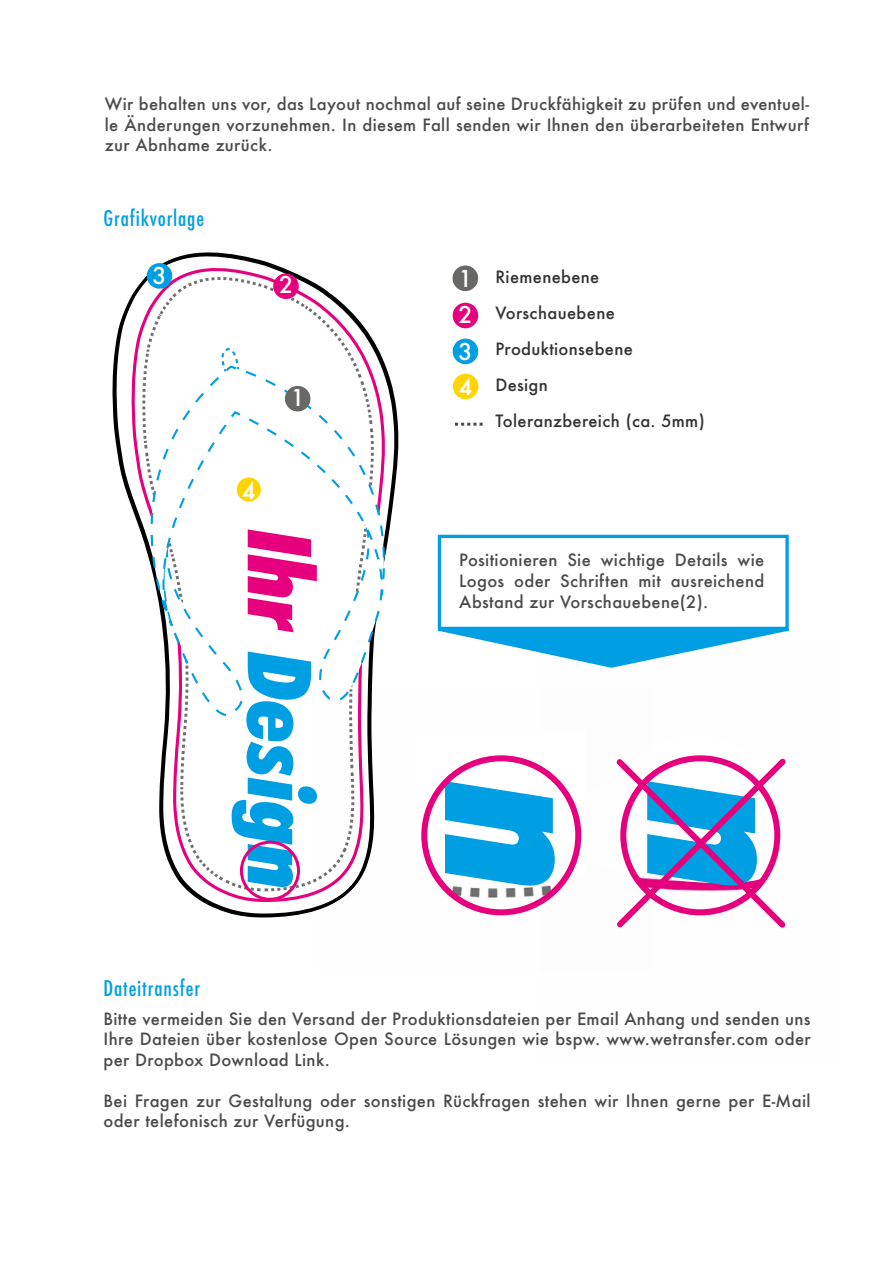
<style>
.page{position:relative;width:893px;height:1263px;background:#fff}
.page>*{position:absolute;margin:0;border:0;box-sizing:border-box;transform-origin:0 0}
.t1{font:500 22.5px "Futura";color:#fff}
.t2{font:500 condensed 21px "Futura";letter-spacing:.04em;color:#009fe3}
.t3{font:500 16.5px/20.5px "Futura";letter-spacing:.02em;color:#4a4a49;text-align:justify}
.t4{font:500 16.5px/36px "Futura";letter-spacing:.02em;color:#323231}
.s1{font-size:22.5px;color:#fff}
</style>
<div class="page">
<svg style="left:113px;top:252px;width:157px;height:115px"></svg>
<svg style="left:129px;top:263px;width:184px;height:655px"></svg>
<div style="left:147px;top:264px;width:25px;height:24px;background:#009fe3;border-radius:50%"></div>
<div style="left:147px;top:263px;width:25px;height:26px;border:2px solid #009fe3;border-radius:50%"></div>
<div style="left:453px;top:339px;width:24px;height:24px;background:#009fe3;border-radius:50%"></div>
<div style="left:453px;top:339px;width:25px;height:25px;border:2px solid #009fe3;border-radius:50%"></div>
<div style="left:453px;top:303px;width:24px;height:25px;background:#e6007d;border-radius:50%"></div>
<div style="left:453px;top:303px;width:25px;height:25px;border:2px solid #e6007d;border-radius:50%"></div>
<div style="left:454px;top:374px;width:24px;height:24px;background:#ffd400;border-radius:50%"></div>
<div style="left:453px;top:374px;width:25px;height:25px;border:2px solid #ffd400;border-radius:50%"></div>
<div style="left:438px;top:535px;width:351px;height:95px;border:3px solid #009fe3"></div>
<svg style="left:437px;top:628px;width:352px;height:25px"></svg>
<div style="left:453px;top:266px;width:24px;height:24px;background:#686867;border-radius:50%"></div>
<div style="left:453px;top:265px;width:25px;height:26px;border:2px solid #686867;border-radius:50%"></div>
<svg style="left:455px;top:423px;width:28px;height:3px"></svg>
<img style="left:542px;top:640px;width:247px;height:28px">
<svg style="left:112px;top:367px;width:287px;height:259px"></svg>
<svg style="left:142px;top:273px;width:253px;height:620px"></svg>
<div style="left:240px;top:841px;width:60px;height:60px;border:3px solid #e6007d;border-radius:50%"></div>
<img style="left:313px;top:687px;width:258px;height:229px">
<div style="left:412px;top:731px;width:173px;height:144px;background:#fff"></div>
<svg style="left:616px;top:755px;width:170px;height:173px"></svg>
<svg style="left:445px;top:781px;width:110px;height:104px"></svg>
<div style="left:421px;top:755px;width:160px;height:160px;border:6px solid #e6007d;border-radius:50%"></div>
<p class="t3" style="left:105px;top:93px;width:706px">Wir behalten uns vor, das Layout nochmal auf seine Druckfähigkeit zu prüfen und eventuel&shy;le Änderungen vorzunehmen. In diesem Fall senden wir Ihnen den überarbeiteten Entwurf zur Abnhame zurück.</p>
<p class="t2" style="left:103px;top:205px;width:102px">Grafikvorlage</p>
<h1 class="t1" style="left:153px;top:260px;width:15px">3</h1>
<h1 class="t1" style="left:279px;top:270px;width:15px">2</h1>
<h1 class="t1" style="left:242px;top:475px;width:15px">4</h1>
<h1 class="t1" style="left:291px;top:382px;width:15px">1</h1>
<p class="t2" style="left:103px;top:974px;width:98px">Dateitransfer</p>
<p class="t4" style="left:495px;top:258px;width:211px;text-indent:-37px"><span class="s1">1</span> Riemenebene<br>Vorschauebene<br>Produktionsebene<br>Design<br>Toleranzbereich (ca. 5mm)</p>
<h1 class="t1" style="left:458px;top:299px;width:15px">2</h1>
<h1 class="t1" style="left:458px;top:336px;width:15px">3</h1>
<h1 class="t1" style="left:458px;top:371px;width:15px">4</h1>
<p class="t3" style="left:459px;top:550px;width:307px">Positionieren Sie wichtige Details wie Logos oder Schriften mit ausreichend Abstand zur Vorschauebene(2).</p>
<p class="t3" style="left:103px;top:1008px;width:709px">Bitte vermeiden Sie den Versand der Produktionsdateien per Email Anhang und senden uns Ihre Dateien über kostenlose Open Source Lösungen wie bspw. www.wetransfer.com oder per Dropbox Download Link.</p>
<p class="t3" style="left:103px;top:1090px;width:709px">Bei Fragen zur Gestaltung oder sonstigen Rückfragen stehen wir Ihnen gerne per E-Mail oder telefonisch zur Verfügung.</p>
</div>
